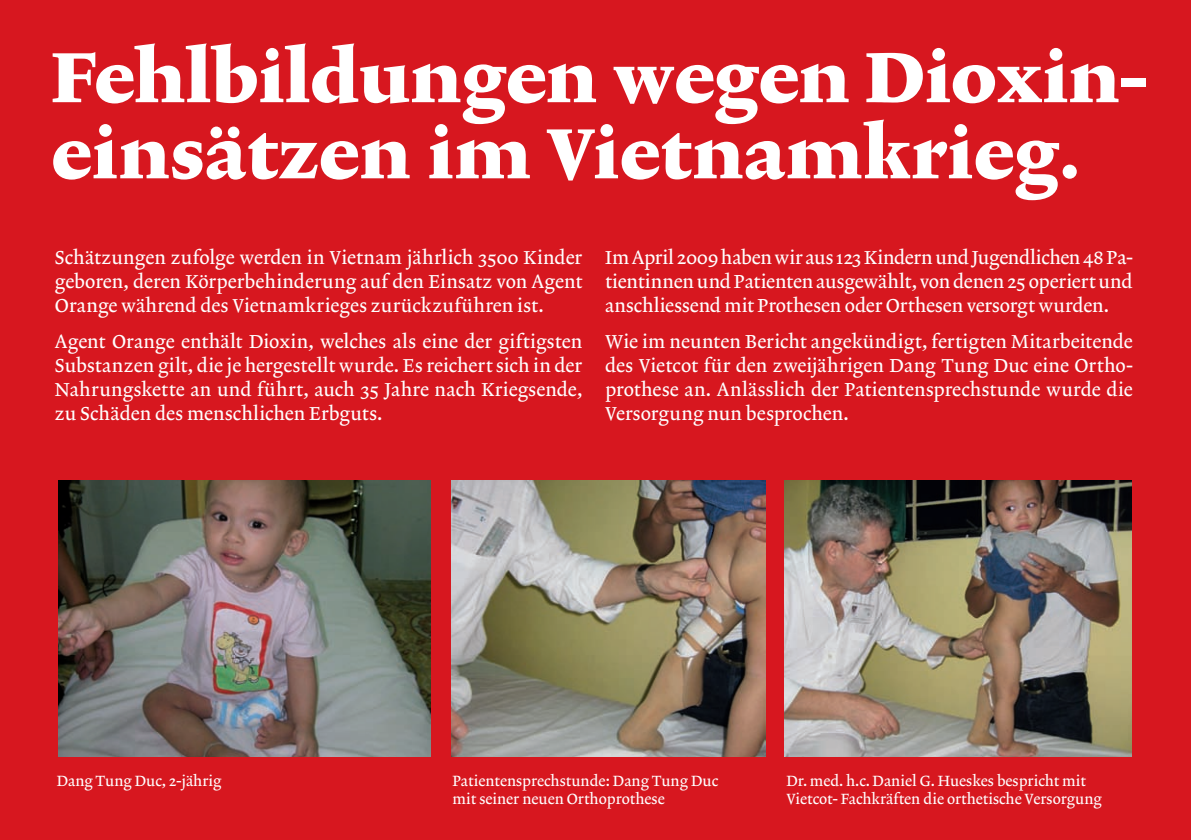
<style>
.page{position:relative;width:1191px;height:840px;background:#fff}
.page>*{position:absolute;margin:0;border:0;box-sizing:border-box;transform-origin:0 0}
.t1{font:72px/76px "Lexicon No 2 Roman F Txt";letter-spacing:-.01em;color:#fff}
.t2{font:19px/24px "Lexicon No 2 Roman A Txt";letter-spacing:.005em;color:#fff;text-align:justify}
.t3{font:15px/18px "Lexicon No 2 Roman A Txt";color:#fff}
</style>
<div class="page">
<div style="left:0;top:0;width:1191px;height:839px;background:#d7171f"></div>
<img style="left:452px;top:480px;width:313px;height:275px">
<img style="left:784px;top:480px;width:347px;height:275px">
<img style="left:59px;top:480px;width:371px;height:275px">
<h1 class="t1" style="left:51px;top:43px;width:1097px">Fehlbildungen wegen Dioxin&shy;einsätzen im Vietnamkrieg.</h1>
<p class="t2" style="left:55px;top:246px;width:529px">Schätzungen zufolge werden in Vietnam jährlich 3500 Kinder geboren, deren Körperbehinderung auf den Einsatz von Agent Orange während des Vietnamkrieges zurückzuführen ist.</p>
<p class="t2" style="left:55px;top:330px;width:529px">Agent Orange enthält Dioxin, welches als eine der giftigsten Substanzen gilt, die je hergestellt wurde. Es reichert sich in der Nahrungskette an und führt, auch 35 Jahre nach Kriegsende, zu Schäden des menschlichen Erbguts.</p>
<p class="t2" style="left:605px;top:246px;width:529px">Im April 2009 haben wir aus 123 Kindern und Jugendlichen 48 Pa&shy;tientinnen und Patienten ausgewählt, von denen 25 operiert und anschliessend mit Prothesen oder Orthesen versorgt wurden.</p>
<p class="t2" style="left:605px;top:330px;width:529px">Wie im neunten Bericht angekündigt, fertigten Mitarbeitende des Vietcot für den zweijährigen Dang Tung Duc eine Ortho&shy;prothese an. Anlässlich der Patientensprechstunde wurde die Versorgung nun besprochen.</p>
<p class="t3" style="left:57px;top:772px;width:166px">Dang Tung Duc, 2-jährig</p>
<p class="t3" style="left:452px;top:772px;width:267px">Patientensprechstunde: Dang Tung Duc mit seiner neuen Orthoprothese</p>
<p class="t3" style="left:786px;top:772px;width:317px">Dr. med. h.c. Daniel G. Hueskes bespricht mit<br>Vietcot- Fachkräften die orthetische Versorgung</p>
</div>
